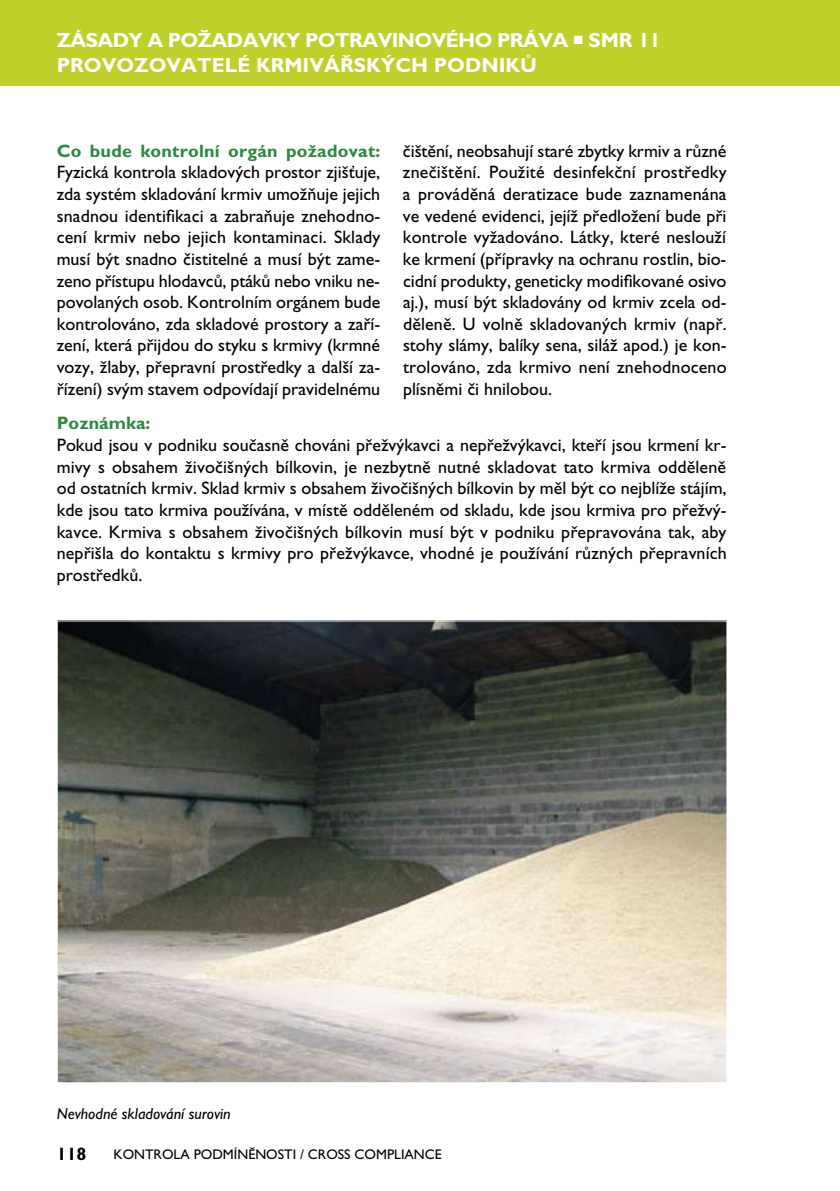
<style>
.page{position:relative;width:840px;height:1191px;background:#fff}
.page>*{position:absolute;margin:0;border:0;box-sizing:border-box;transform-origin:0 0}
.t1{font:700 20.4px "Gill Sans CE";color:#fff}
.t2{font:18px/21.6px "Gill Sans CE";color:#000;text-align:justify}
.t3{font:700 18px "Gill Sans CE";letter-spacing:.015em;color:#2d8842}
.t4{font:700 18px "Gill Sans CE";color:#000}
.t5{font:italic 16px "Gill Sans CE";color:#000}
.t6{font:14px "Gill Sans CE";color:#000}
</style>
<div class="page">
<hr style="left:839px;top:0;width:1px;height:85px;background:#c0d02a">
<div style="left:0;top:0;width:839px;height:85px;background:#c0d02a"></div>
<img style="left:59px;top:622px;width:666px;height:459px">
<p class="t1" style="left:57px;top:28px;width:16px">ZÁSADY</p>
<p class="t1" style="left:147px;top:28px;width:36px">A POŽADAVKY</p>
<p class="t1" style="left:305px;top:28px;width:16px">POTRAVINOVÉHO</p>
<p class="t1" style="left:496px;top:28px;width:15px">PRÁVA</p>
<p class="t1" style="left:573px;top:28px;width:89px">■ SMR 11</p>
<p class="t1" style="left:57px;top:53px;width:30px">PROVOZOVATELÉ</p>
<p class="t1" style="left:256px;top:53px;width:16px">KRMIVÁŘSKÝCH</p>
<p class="t1" style="left:433px;top:53px;width:16px">PODNIKŮ</p>
<p class="t3" style="left:57px;top:140px;width:325px">CO BUDE KONTROLNÍ ORGÁN POŽADOVAT:</p>
<p class="t2" style="left:57px;top:162px;width:325px">Fyzická kontrola skladových prostor zjišťuje, zda systém skladování krmiv umožňuje jejich snadnou identifikaci a zabraňuje znehodno&shy;cení krmiv nebo jejich kontaminaci. Sklady musí být snadno čistitelné a musí být zame&shy;zeno přístupu hlodavců, ptáků nebo vniku ne&shy;povolaných osob. Kontrolním orgánem bude kontrolováno, zda skladové prostory a zaří&shy;zení, která přijdou do styku s krmivy (krmné vozy, žlaby, přepravní prostředky a další za&shy;řízení) svým stavem odpovídají pravidelnému</p>
<p class="t2" style="left:403px;top:140px;width:325px">čištění, neobsahují staré zbytky krmiv a různé znečištění. Použité desinfekční prostředky a prováděná deratizace bude zaznamenána ve vedené evidenci, jejíž předložení bude při kontrole vyžadováno. Látky, které neslouží ke krmení (přípravky na ochranu rostlin, bio&shy;cidní produkty, geneticky modifikované osivo aj.), musí být skladovány od krmiv zcela od&shy;děleně. U volně skladovaných krmiv (např. stohy slámy, balíky sena, siláž apod.) je kon&shy;trolováno, zda krmivo není znehodnoceno plísněmi či hnilobou.</p>
<p class="t3" style="left:57px;top:413px;width:95px">POZNÁMKA:</p>
<p class="t2" style="left:57px;top:434px;width:671px">Pokud jsou v podniku současně chováni přežvýkavci a nepřežvýkavci, kteří jsou krmení kr&shy;mivy s obsahem živočišných bílkovin, je nezbytně nutné skladovat tato krmiva odděleně od ostatních krmiv. Sklad krmiv s obsahem živočišných bílkovin by měl být co nejblíže stájím, kde jsou tato krmiva používána, v místě odděleném od skladu, kde jsou krmiva pro přežvý&shy;kavce. Krmiva s obsahem živočišných bílkovin musí být v podniku přepravována tak, aby nepřišla do kontaktu s krmivy pro přežvýkavce, vhodné je používání různých přepravních prostředků.</p>
<p class="t5" style="left:57px;top:1103px;width:175px">Nevhodné skladování surovin</p>
<p class="t4" style="left:57px;top:1143px;width:31px">118</p>
<p class="t6" style="left:113px;top:1146px;width:329px">KONTROLA PODMÍNĚNOSTI / CROSS COMPLIANCE</p>
</div>
